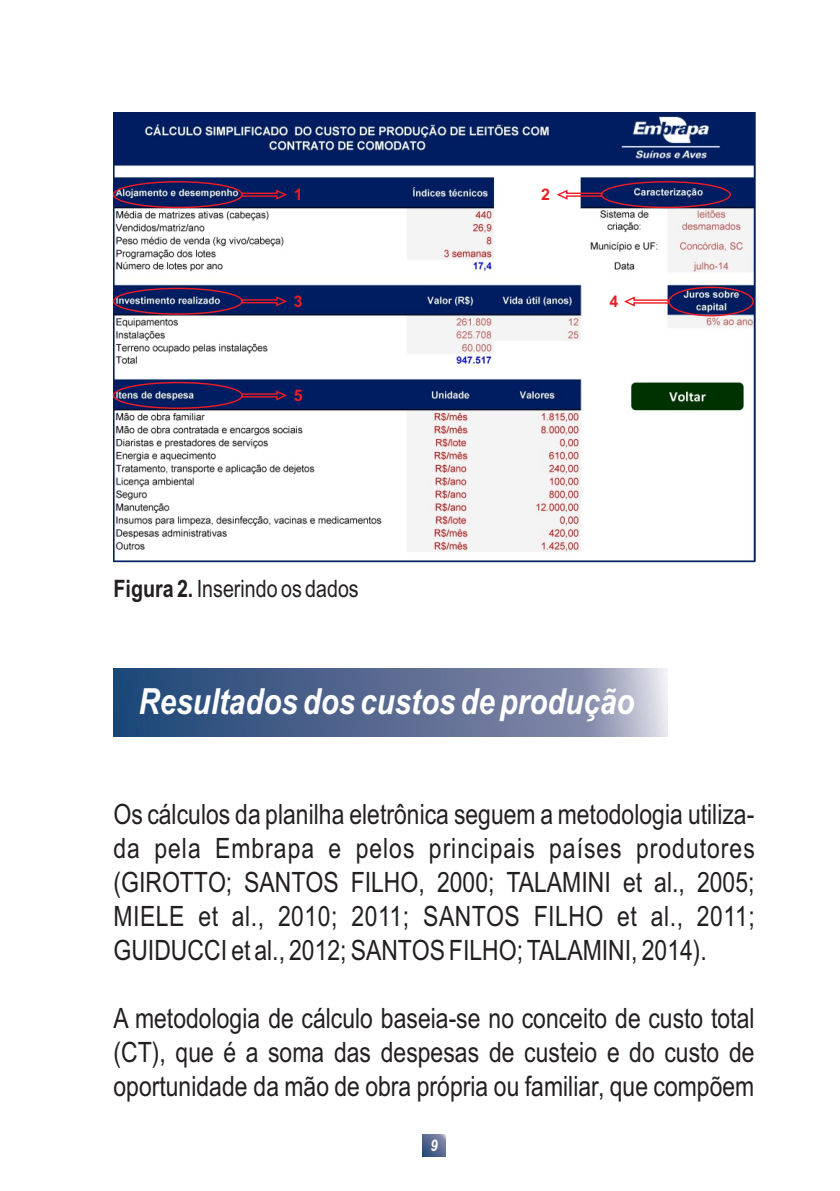
<style>
.page{position:relative;width:840px;height:1191px;background:#fff}
.page>*{position:absolute;margin:0;border:0;box-sizing:border-box;transform-origin:0 0}
.t1{font:italic 700 36px "Arial Narrow";color:#fff}
.t2{font:28px/34px "Arial Narrow";color:#231f20;text-align:justify}
.t3{font:24px "Arial Narrow";color:#231f20}
.t4{font:700 16px "Arial";color:#ed1c24}
.t5{font:italic 700 16px "Arial Narrow";color:#fff}
.s1{font-weight:700}
</style>
<div class="page">
<svg style="left:113px;top:668px;width:553px;height:68px;background:#5f7297"></svg>
<svg style="left:422px;top:1134px;width:23px;height:23px"></svg>
<img style="left:113px;top:113px;width:642px;height:448px">
<div style="left:113px;top:181px;width:130px;height:27px;border:1px solid #ed1c24;border-radius:50%"></div>
<svg style="left:241px;top:188px;width:47px;height:13px"></svg>
<div style="left:113px;top:288px;width:130px;height:27px;border:1px solid #ed1c24;border-radius:50%"></div>
<svg style="left:241px;top:295px;width:47px;height:12px"></svg>
<div style="left:113px;top:382px;width:130px;height:27px;border:1px solid #ed1c24;border-radius:50%"></div>
<svg style="left:241px;top:389px;width:47px;height:12px"></svg>
<div style="left:600px;top:181px;width:130px;height:27px;border:1px solid #ed1c24;border-radius:50%"></div>
<svg style="left:554px;top:188px;width:48px;height:13px"></svg>
<div style="left:667px;top:287px;width:86px;height:29px;border:1px solid #ed1c24;border-radius:50%"></div>
<svg style="left:622px;top:295px;width:47px;height:13px"></svg>
<hr style="left:113px;top:560px;width:641px;height:2px;background:#001f63">
<p class="t4" style="left:293px;top:188px;width:10px">1</p>
<p class="t4" style="left:293px;top:295px;width:10px">3</p>
<p class="t4" style="left:293px;top:389px;width:10px">5</p>
<p class="t3" style="left:113px;top:580px;width:247px"><span class="s1">Figura 2.</span> Inserindo os dados</p>
<p class="t4" style="left:540px;top:188px;width:10px">2</p>
<p class="t4" style="left:609px;top:295px;width:10px">4</p>
<p class="t1" style="left:138px;top:688px;width:497px">Resultados dos custos de produção</p>
<p class="t2" style="left:113px;top:800px;width:642px">Os cálculos da planilha eletrônica seguem a metodologia utiliza&shy;da pela Embrapa e pelos principais países produtores (GIROTTO; SANTOS FILHO, 2000; TALAMINI et al., 2005; MIELE et al., 2010; 2011; SANTOS FILHO et al., 2011; GUIDUCCI et al., 2012; SANTOS FILHO; TALAMINI, 2014).</p>
<p class="t2" style="left:113px;top:1003px;width:642px">A metodologia de cálculo baseia-se no conceito de custo total (CT), que é a soma das despesas de custeio e do custo de oportunidade da mão de obra própria ou familiar, que compõem</p>
<p class="t5" style="left:430px;top:1139px;width:9px">9</p>
</div>
